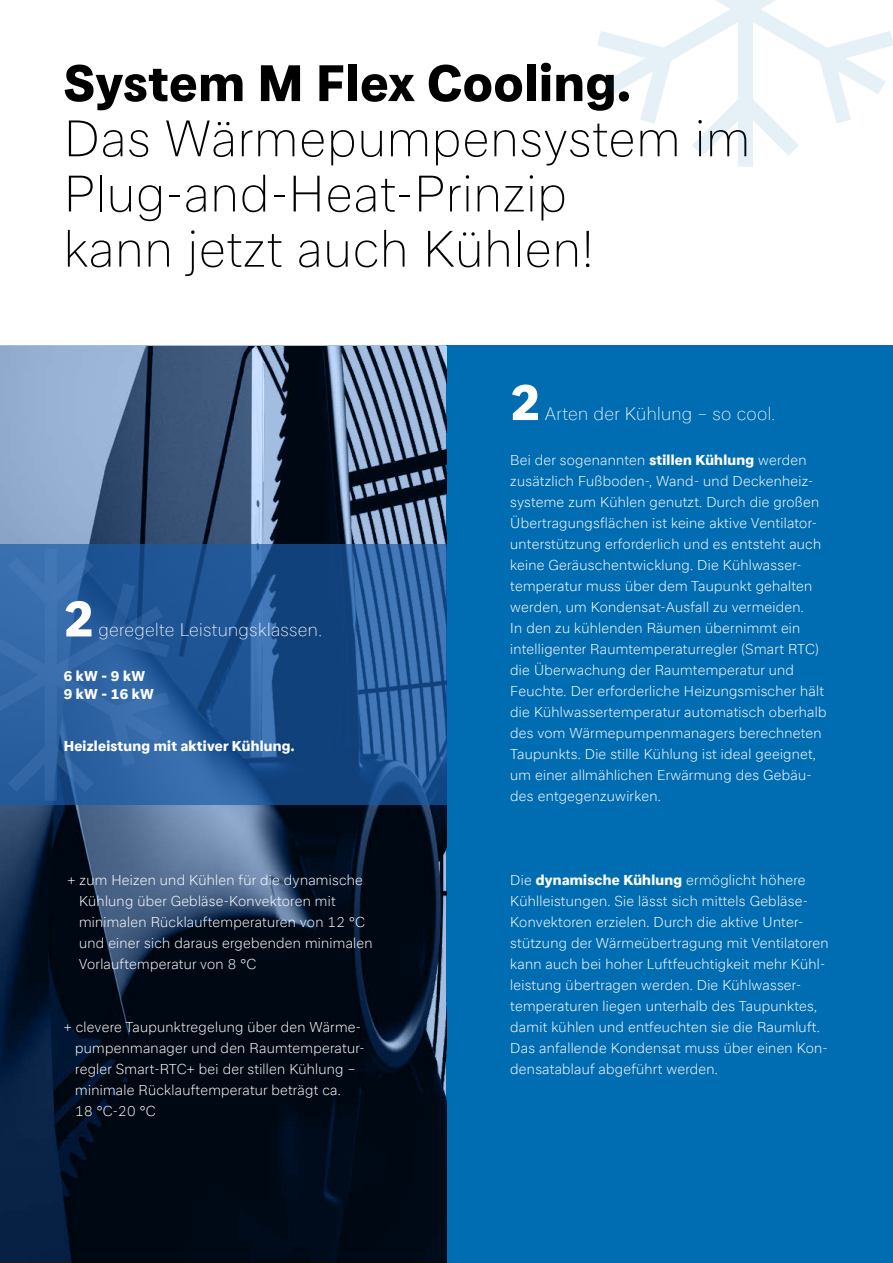
<style>
.page{position:relative;width:893px;height:1263px;background:#fff}
.page>*{position:absolute;margin:0;border:0;box-sizing:border-box;transform-origin:0 0}
.t1{font:100 50.4px/55.2px "Glen Dimplex Sans";letter-spacing:.02em;color:#000}
.t2{font:800 50.4px "Glen Dimplex Sans";letter-spacing:.02em;color:#000}
.t3{font:800 50.4px "Glen Dimplex Sans";color:#fff}
.t4{font:100 18px "Glen Dimplex Sans";letter-spacing:.02em;color:#fff}
.t5{font:300 14.25px/21px "Glen Dimplex Sans";letter-spacing:.02em;color:#fff}
.t6{font:800 14.25px/18px "Glen Dimplex Sans";letter-spacing:.02em;color:#fff}
.s1{font-weight:800}
</style>
<div class="page">
<div style="left:446px;top:346px;width:447px;height:917px;background:#006db2"></div>
<svg style="left:597px;top:0;width:296px;height:167px"></svg>
<img style="left:0;top:347px;width:446px;height:916px">
<svg style="left:0;top:538px;width:183px;height:6px"></svg>
<svg style="left:0;top:544px;width:446px;height:261px;background:#265a99"></svg>
<h1 class="t2" style="left:64px;top:53px;width:568px">System M Flex Cooling.</h1>
<h1 class="t1" style="left:64px;top:110px;width:688px">Das Wärmepumpensystem im<br>Plug-and-Heat-Prinzip<br>kann jetzt auch Kühlen!</h1>
<h1 class="t3" style="left:64px;top:588px;width:32px">2</h1>
<p class="t4" style="left:98px;top:620px;width:225px">geregelte Leistungsklassen.</p>
<p class="t6" style="left:64px;top:667px;width:92px">6 kW - 9 kW<br>9 kW - 16 kW</p>
<p class="t6" style="left:64px;top:737px;width:232px">Heizleistung mit aktiver Kühlung.</p>
<p class="t5" style="left:79px;top:869px;width:295px;text-indent:-11px">+ zum Heizen und Kühlen für die dynamische Kühlung über Gebläse-Konvektoren mit minimalen Rücklauftemperaturen von 12 °C und einer sich daraus ergebenden minimalen Vorlauftemperatur von 8 °C</p>
<p class="t5" style="left:75px;top:1016px;width:291px;text-indent:-11px">+ clevere Taupunktregelung über den Wärme&shy;pumpenmanager und den Raumtemperatur&shy;regler Smart-RTC+ bei der stillen Kühlung – minimale Rücklauftemperatur beträgt ca.<br>18 °C-20 °C</p>
<h1 class="t3" style="left:510px;top:372px;width:32px">2</h1>
<p class="t4" style="left:545px;top:403px;width:232px">Arten der Kühlung – so cool.</p>
<p class="t5" style="left:510px;top:449px;width:318px">Bei der sogenannten <span class="s1">stillen Kühlung</span> werden zusätzlich Fußboden-, Wand- und Deckenheiz&shy;systeme zum Kühlen genutzt. Durch die großen Übertragungsflächen ist keine aktive Ventilator&shy;unterstützung erforderlich und es entsteht auch keine Geräuschentwicklung. Die Kühlwasser&shy;temperatur muss über dem Taupunkt gehalten werden, um Kondensat-Ausfall zu vermeiden.<br>In den zu kühlenden Räumen übernimmt ein intelligenter Raumtemperaturregler (Smart RTC) die Überwachung der Raumtemperatur und Feuchte. Der erforderliche Heizungsmischer hält die Kühlwassertemperatur automatisch oberhalb des vom Wärmepumpenmanagers berechneten Taupunkts. Die stille Kühlung ist ideal geeignet, um einer allmählichen Erwärmung des Gebäu&shy;des entgegenzuwirken.</p>
<p class="t5" style="left:510px;top:869px;width:320px">Die <span class="s1">dynamische Kühlung</span> ermöglicht höhere Kühlleistungen. Sie lässt sich mittels Gebläse-Konvektoren erzielen. Durch die aktive Unter&shy;stützung der Wärmeübertragung mit Ventilatoren kann auch bei hoher Luftfeuchtigkeit mehr Kühl&shy;leistung übertragen werden. Die Kühlwasser&shy;temperaturen liegen unterhalb des Taupunktes, damit kühlen und entfeuchten sie die Raumluft.<br>Das anfallende Kondensat muss über einen Kon&shy;densatablauf abgeführt werden.</p>
</div>
